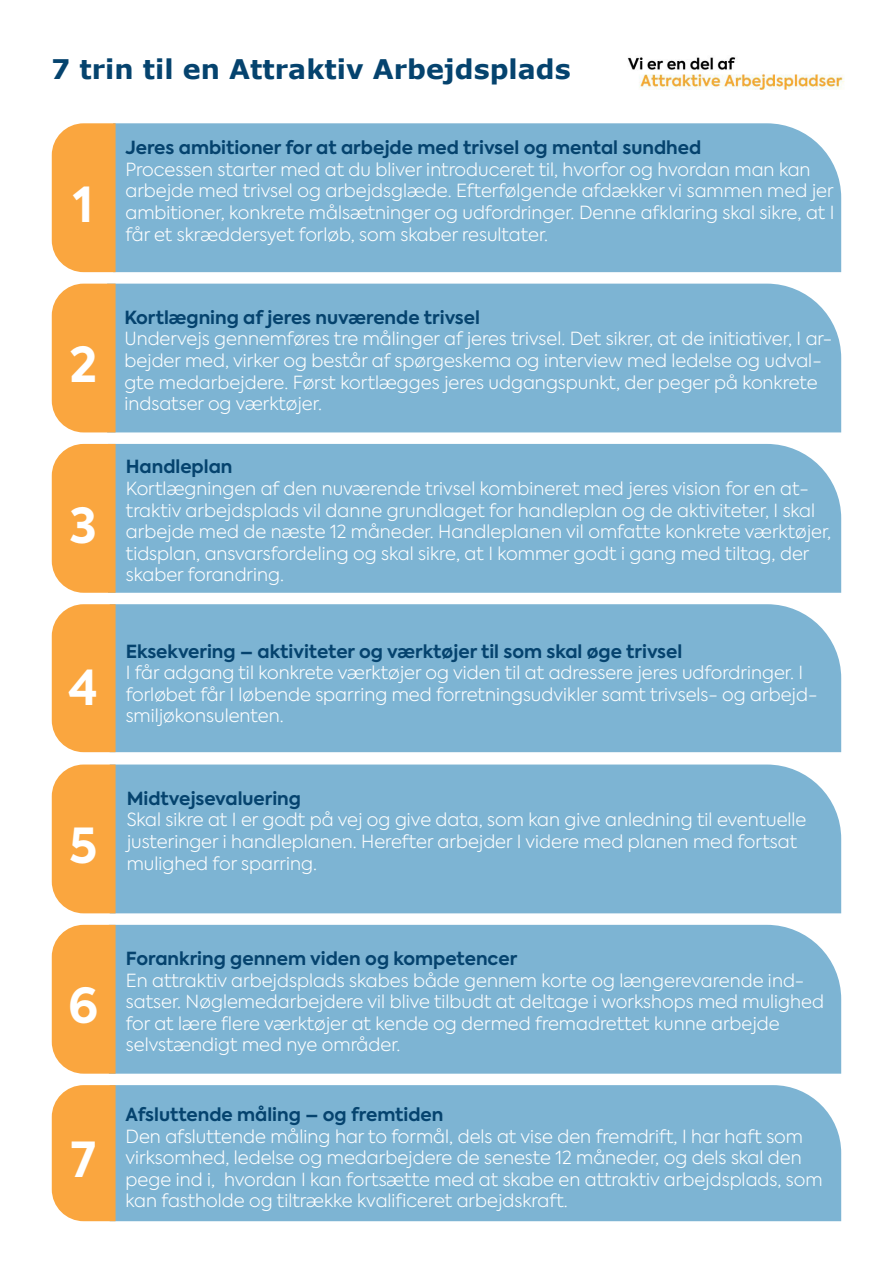
<style>
.page{position:relative;width:893px;height:1263px;background:#fff}
.page>*{position:absolute;margin:0;border:0;box-sizing:border-box;transform-origin:0 0}
.t1{font:700 48px "Axiforma";color:#fff}
.t2{font:700 27px "Verdana";color:#05436e}
.t3{font:300 18px/21.6px "Axiforma";color:#fff}
.t4{font:700 18px "Axiforma";color:#05436e}
</style>
<div class="page">
<img style="left:627px;top:57px;width:218px;height:33px">
<div style="left:116px;top:123px;width:725px;height:149px;background:#7db4d3"></div>
<div style="left:52px;top:123px;width:64px;height:149px;background:#faa63f"></div>
<div style="left:116px;top:284px;width:725px;height:148px;background:#7db4d3"></div>
<div style="left:52px;top:284px;width:64px;height:148px;background:#faa63f"></div>
<div style="left:116px;top:444px;width:725px;height:149px;background:#7db4d3"></div>
<div style="left:52px;top:444px;width:64px;height:149px;background:#faa63f"></div>
<div style="left:116px;top:604px;width:725px;height:148px;background:#7db4d3"></div>
<div style="left:52px;top:604px;width:64px;height:148px;background:#faa63f"></div>
<div style="left:116px;top:764px;width:725px;height:149px;background:#7db4d3"></div>
<div style="left:52px;top:764px;width:64px;height:149px;background:#faa63f"></div>
<div style="left:116px;top:925px;width:725px;height:149px;background:#7db4d3"></div>
<div style="left:52px;top:925px;width:64px;height:149px;background:#faa63f"></div>
<div style="left:116px;top:1085px;width:725px;height:136px;background:#7db4d3"></div>
<div style="left:52px;top:1085px;width:64px;height:136px;background:#faa63f"></div>
<p class="t2" style="left:51px;top:50px;width:521px">7 trin til en Attraktiv Arbejdsplads</p>
<p class="t1" style="left:73px;top:172px;width:22px">1</p>
<p class="t1" style="left:69px;top:332px;width:29px">2</p>
<p class="t1" style="left:70px;top:493px;width:29px">3</p>
<p class="t1" style="left:69px;top:655px;width:31px">4</p>
<p class="t1" style="left:69px;top:813px;width:30px">5</p>
<p class="t4" style="left:125px;top:135px;width:577px">Jeres ambitioner for at arbejde med trivsel og mental sundhed</p>
<p class="t3" style="left:125px;top:158px;width:711px">Processen starter med at du bliver introduceret til, hvorfor og hvordan man kan arbejde med trivsel og arbejdsglæde. Efterfølgende afdækker vi sammen med jer ambitioner, konkrete målsætninger og udfordringer. Denne afklaring skal sikre, at I får et skræddersyet forløb, som skaber resultater.</p>
<p class="t4" style="left:124px;top:305px;width:357px">Kortlægning af jeres nuværende trivsel</p>
<p class="t3" style="left:124px;top:328px;width:709px">Undervejs gennemføres tre målinger af jeres trivsel. Det sikrer, at de initiativer, I ar&shy;bejder med, virker og består af spørgeskema og interview med ledelse og udval&shy;gte medarbejdere. Først kortlægges jeres udgangspunkt, der peger på konkrete indsatser og værktøjer.</p>
<p class="t4" style="left:126px;top:454px;width:108px">Handleplan</p>
<p class="t3" style="left:126px;top:478px;width:707px">Kortlægningen af den nuværende trivsel kombineret med jeres vision for en at&shy;traktiv arbejdsplads vil danne grundlaget for handleplan og de aktiviteter, I skal arbejde med de næste 12 måneder. Handleplanen vil omfatte konkrete værktøjer, tidsplan, ansvarsfordeling og skal sikre, at I kommer godt i gang med tiltag, der skaber forandring.</p>
<p class="t4" style="left:126px;top:639px;width:558px">Eksekvering – aktiviteter og værktøjer til som skal øge trivsel</p>
<p class="t3" style="left:126px;top:662px;width:693px">I får adgang til konkrete værktøjer og viden til at adressere jeres udfordringer. I forløbet får I løbende sparring med forretningsudvikler samt trivsels- og arbejd&shy;smiljøkonsulenten.</p>
<p class="t4" style="left:127px;top:786px;width:176px">Midtvejsevaluering</p>
<p class="t3" style="left:127px;top:809px;width:681px">Skal sikre at I er godt på vej og give data, som kan give anledning til eventuelle justeringer i handleplanen. Herefter arbejder I videre med planen med fortsat mulighed for sparring.</p>
<p class="t1" style="left:68px;top:973px;width:32px">6</p>
<p class="t1" style="left:71px;top:1127px;width:27px">7</p>
<p class="t4" style="left:126px;top:946px;width:393px">Forankring gennem viden og kompetencer</p>
<p class="t3" style="left:126px;top:969px;width:700px">En attraktiv arbejdsplads skabes både gennem korte og længerevarende ind&shy;satser. Nøglemedarbejdere vil blive tilbudt at deltage i workshops med mulighed for at lære flere værktøjer at kende og dermed fremadrettet kunne arbejde selvstændigt med nye områder.</p>
<p class="t4" style="left:126px;top:1102px;width:319px">Afsluttende måling – og fremtiden</p>
<p class="t3" style="left:126px;top:1125px;width:699px">Den afsluttende måling har to formål, dels at vise den fremdrift, I har haft som virksomhed, ledelse og medarbejdere de seneste 12 måneder, og dels skal den pege ind i, hvordan I kan fortsætte med at skabe en attraktiv arbejdsplads, som kan fastholde og tiltrække kvalificeret arbejdskraft.</p>
</div>
